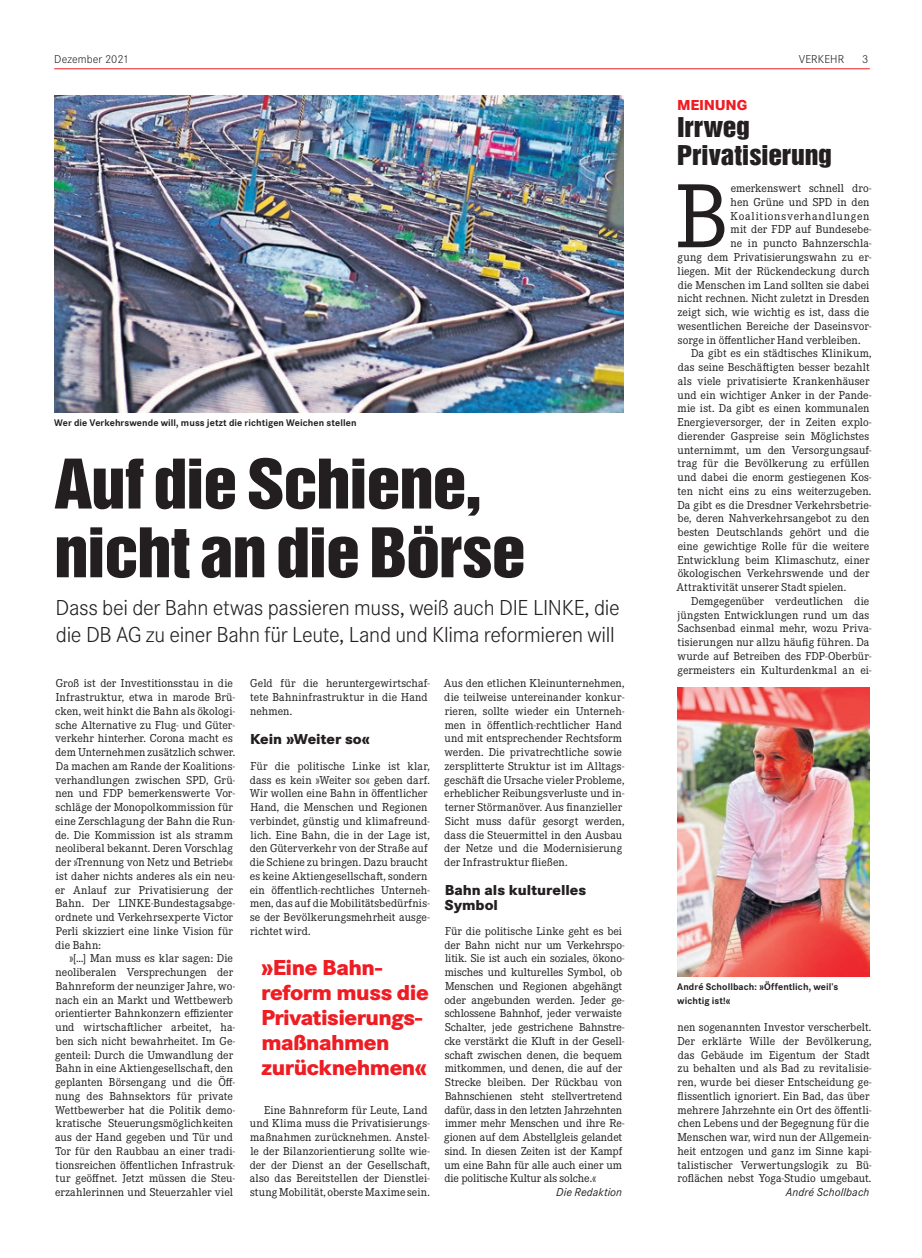
<style>
.page{position:relative;width:922px;height:1258px;background:#fff}
.page>*{position:absolute;margin:0;border:0;box-sizing:border-box;transform-origin:0 0}
.t1{font:94.38px "Corporate E Pro";color:#231f20}
.t2{font:62.5px/68.8px "Helvetica Inserat";letter-spacing:-.02em;color:#231f20;scale:1.1 1}
.t3{font:25px/27.5px "Helvetica Inserat";letter-spacing:-.01em;color:#231f20;scale:1.1 1}
.t4{font:300 22.5px/27.5px "Corporate S Pro";letter-spacing:-.015em;color:#231f20}
.t5{font:800 22.5px/25px "Corporate S Pro";letter-spacing:-.02em;color:#ee1d23}
.t6{font:800 15px/15px "Corporate S Pro";color:#231f20}
.t7{font:800 15px "Corporate S Pro";letter-spacing:-.02em;color:#ee1d23}
.t8{font:11.88px/13.8px "Corporate E Pro";color:#231f20}
.t9{font:11.88px/13.8px "Corporate E Pro";letter-spacing:.02em;color:#231f20}
.t10{font:italic 11.88px "Corporate S Pro";letter-spacing:.01em;color:#231f20}
.t11{font:11.88px "Corporate E Pro";letter-spacing:.065em;color:#231f20}
.t12{font:300 11.88px "Corporate S Pro";letter-spacing:.005em;color:#231f20}
.t13{font:700 10px/13.8px "Corporate S Pro";letter-spacing:.01em;color:#231f20}
</style>
<div class="page">
<hr style="left:54px;top:68px;width:815px;height:1px;background:#ee1d23">
<img style="left:677px;top:687px;width:192px;height:289px">
<img style="left:54px;top:95px;width:569px;height:317px">
<p class="t12" style="left:54px;top:51px;width:77px">Dezember 2021</p>
<p class="t12" style="left:798px;top:51px;width:47px">VERKEHR</p>
<p class="t12" style="left:862px;top:51px;width:8px">3</p>
<p class="t13" style="left:54px;top:415px;width:304px">Wer die Verkehrswende will, muss jetzt die richtigen Weichen stellen</p>
<h2 class="t2" style="left:54px;top:451px;width:430px">Auf die Schiene, nicht an die Börse</h2>
<h3 class="t4" style="left:55px;top:592px;width:566px">Dass bei der Bahn etwas passieren muss, weiß auch DIE LINKE, die die DB AG zu einer Bahn für Leute, Land und Klima reformieren will</h3>
<p class="t8" style="left:55px;top:676px;width:182px">Groß ist der Investitionsstau in die Infrastruktur, etwa in marode Brü&shy;cken, weit hinkt die Bahn als ökologi&shy;sche Alternative zu Flug- und Güter&shy;verkehr hinterher. Corona macht es dem Unternehmen zusätzlich schwer.<br>Da machen am Rande der Koalitions&shy;verhandlungen zwischen SPD, Grü&shy;nen und FDP bemerkenswerte Vor&shy;schläge der Monopolkommission für eine Zerschlagung der Bahn die Run&shy;de. Die Kommission ist als stramm neoliberal bekannt. Deren Vorschlag der »Trennung von Netz und Betrieb« ist daher nichts anderes als ein neu&shy;er Anlauf zur Privatisierung der Bahn. Der LINKE-Bundestagsabge&shy;ordnete und Verkehrsexperte Victor Perli skizziert eine linke Vision für die Bahn:</p>
<p class="t8" style="left:55px;top:951px;width:181px;text-indent:14px">»[…] Man muss es klar sagen: Die neoliberalen Versprechungen der Bahnreform der neunziger Jahre, wo&shy;nach ein an Markt und Wettbewerb orientierter Bahnkonzern effizienter und wirtschaftlicher arbeitet, ha&shy;ben sich nicht bewahrheitet. Im Ge&shy;genteil: Durch die Umwandlung der Bahn in eine Aktiengesellschaft, den geplanten Börsengang und die Öff&shy;nung des Bahnsektors für private Wettbewerber hat die Politik demo&shy;kratische Steuerungsmöglichkeiten aus der Hand gegeben und Tür und Tor für den Raubbau an einer tradi&shy;tionsreichen öffentlichen Infrastruk&shy;tur geöffnet. Jetzt müssen die Steu&shy;erzahlerinnen und Steuerzahler viel</p>
<p class="t9" style="left:250px;top:676px;width:181px">Geld für die heruntergewirtschaf&shy;tete Bahninfrastruktur in die Hand nehmen.</p>
<p class="t6" style="left:250px;top:730px;width:122px">Kein »Weiter so«</p>
<p class="t8" style="left:250px;top:758px;width:182px">Für die politische Linke ist klar, dass es kein »Weiter so« geben darf.<br>Wir wollen eine Bahn in öffentlicher Hand, die Menschen und Regionen verbindet, günstig und klimafreund&shy;lich. Eine Bahn, die in der Lage ist, den Güterverkehr von der Straße auf die Schiene zu bringen. Dazu braucht es keine Aktiengesellschaft, sondern ein öffentlich-rechtliches Unterneh&shy;men, das auf die Mobilitätsbedürfnis&shy;se der Bevölkerungsmehrheit ausge&shy;richtet wird.</p>
<h3 class="t5" style="left:260px;top:953px;width:170px">»Eine Bahn&shy;reform muss die<br>Privatisierungs&shy;maßnahmen zurücknehmen«</h3>
<p class="t8" style="left:250px;top:1102px;width:182px;text-indent:14px">Eine Bahnreform für Leute, Land und Klima muss die Privatisierungs&shy;maßnahmen zurücknehmen. Anstel&shy;le der Bilanzorientierung sollte wie&shy;der der Dienst an der Gesellschaft, also das Bereitstellen der Dienstlei&shy;stung Mobilität, oberste Maxime sein.</p>
<p class="t8" style="left:443px;top:676px;width:182px">Aus den etlichen Kleinunternehmen, die teilweise untereinander konkur&shy;rieren, sollte wieder ein Unterneh&shy;men in öffentlich-rechtlicher Hand und mit entsprechender Rechtsform werden. Die privatrechtliche sowie zersplitterte Struktur ist im Alltags&shy;geschäft die Ursache vieler Probleme, erheblicher Reibungsverluste und in&shy;terner Störmanöver. Aus finanzieller Sicht muss dafür gesorgt werden, dass die Steuermittel in den Ausbau der Netze und die Modernisierung der Infrastruktur fließen.</p>
<p class="t6" style="left:444px;top:881px;width:143px">Bahn als kulturelles<br>Symbol</p>
<p class="t8" style="left:444px;top:923px;width:181px">Für die politische Linke geht es bei der Bahn nicht nur um Verkehrspo&shy;litik. Sie ist auch ein soziales, ökono&shy;misches und kulturelles Symbol, ob Menschen und Regionen abgehängt oder angebunden werden. Jeder ge&shy;schlossene Bahnhof, jeder verwaiste Schalter, jede gestrichene Bahnstre&shy;cke verstärkt die Kluft in der Gesell&shy;schaft zwischen denen, die bequem mitkommen, und denen, die auf der Strecke bleiben. Der Rückbau von Bahnschienen steht stellvertretend dafür, dass in den letzten Jahrzehnten immer mehr Menschen und ihre Re&shy;gionen auf dem Abstellgleis gelandet sind. In diesen Zeiten ist der Kampf um eine Bahn für alle auch einer um die politische Kultur als solche.«</p>
<p class="t10" style="left:556px;top:1183px;width:67px">Die Redaktion</p>
<p class="t7" style="left:677px;top:93px;width:71px">MEINUNG</p>
<h3 class="t3" style="left:677px;top:114px;width:142px">Irrweg<br>Privatisierung</h3>
<h1 class="t1" style="left:675px;top:152px;width:54px">B</h1>
<p class="t8" style="left:730px;top:181px;width:142px">emerkenswert schnell dro-</p>
<p class="t8" style="left:730px;top:195px;width:140px">hen Grüne und SPD in den</p>
<p class="t11" style="left:730px;top:208px;width:140px">Koalitionsverhandlungen</p>
<p class="t8" style="left:730px;top:222px;width:142px">mit der FDP auf Bundesebe-</p>
<p class="t8" style="left:730px;top:236px;width:142px">ne in puncto Bahnzerschla-</p>
<p class="t8" style="left:677px;top:250px;width:195px">gung dem Privatisierungswahn zu er-</p>
<p class="t8" style="left:677px;top:263px;width:193px">liegen. Mit der Rückendeckung durch</p>
<p class="t8" style="left:677px;top:277px;width:193px">die Menschen im Land sollten sie dabei</p>
<p class="t8" style="left:677px;top:291px;width:193px">nicht rechnen. Nicht zuletzt in Dresden</p>
<p class="t8" style="left:677px;top:305px;width:193px">zeigt sich, wie wichtig es ist, dass die</p>
<p class="t8" style="left:677px;top:318px;width:196px">wesentlichen Bereiche der Daseinsvor-</p>
<p class="t8" style="left:677px;top:332px;width:184px">sorge in öffentlicher Hand verbleiben.</p>
<p class="t8" style="left:691px;top:346px;width:182px">Da gibt es ein städtisches Klinikum,</p>
<p class="t8" style="left:677px;top:360px;width:193px">das seine Beschäftigten besser bezahlt</p>
<p class="t8" style="left:677px;top:373px;width:193px">als viele privatisierte Krankenhäuser</p>
<p class="t8" style="left:677px;top:387px;width:195px">und ein wichtiger Anker in der Pande-</p>
<p class="t8" style="left:677px;top:401px;width:193px">mie ist. Da gibt es einen kommunalen</p>
<p class="t8" style="left:677px;top:415px;width:196px">Energieversorger, der in Zeiten explo-</p>
<p class="t8" style="left:677px;top:428px;width:193px">dierender Gaspreise sein Möglichstes</p>
<p class="t8" style="left:677px;top:442px;width:195px">unternimmt, um den Versorgungsauf-</p>
<p class="t9" style="left:677px;top:456px;width:193px">trag für die Bevölkerung zu erfüllen</p>
<p class="t8" style="left:677px;top:470px;width:195px">und dabei die enorm gestiegenen Kos-</p>
<p class="t8" style="left:677px;top:483px;width:195px">ten nicht eins zu eins weiterzugeben.</p>
<p class="t8" style="left:677px;top:497px;width:196px">Da gibt es die Dresdner Verkehrsbetrie-</p>
<p class="t8" style="left:677px;top:511px;width:193px">be, deren Nahverkehrsangebot zu den</p>
<p class="t8" style="left:677px;top:525px;width:193px">besten Deutschlands gehört und die</p>
<p class="t8" style="left:677px;top:538px;width:193px">eine gewichtige Rolle für die weitere</p>
<p class="t8" style="left:677px;top:552px;width:193px">Entwicklung beim Klimaschutz, einer</p>
<p class="t8" style="left:677px;top:566px;width:193px">ökologischen Verkehrswende und der</p>
<p class="t8" style="left:676px;top:580px;width:171px">Attraktivität unserer Stadt spielen.</p>
<p class="t8" style="left:691px;top:593px;width:180px">Demgegenüber verdeutlichen die</p>
<p class="t8" style="left:677px;top:607px;width:193px">jüngsten Entwicklungen rund um das</p>
<p class="t8" style="left:677px;top:621px;width:195px">Sachsenbad einmal mehr, wozu Priva-</p>
<p class="t9" style="left:677px;top:635px;width:193px">tisierungen nur allzu häufig führen. Da</p>
<p class="t8" style="left:677px;top:648px;width:196px">wurde auf Betreiben des FDP-Oberbür-</p>
<p class="t8" style="left:677px;top:662px;width:195px">germeisters ein Kulturdenkmal an ei-</p>
<p class="t13" style="left:677px;top:979px;width:162px">André Schollbach: »Öffentlich, weil’s wichtig ist!«</p>
<p class="t8" style="left:677px;top:1020px;width:196px">nen sogenannten Investor verscherbelt.<br>Der erklärte Wille der Bevölkerung, das Gebäude im Eigentum der Stadt zu behalten und als Bad zu revitalisie&shy;ren, wurde bei dieser Entscheidung ge&shy;flissentlich ignoriert. Ein Bad, das über mehrere Jahrzehnte ein Ort des öffentli&shy;chen Lebens und der Begegnung für die Menschen war, wird nun der Allgemein&shy;heit entzogen und ganz im Sinne kapi&shy;talistischer Verwertungslogik zu Bü&shy;roflächen nebst Yoga-Studio umgebaut.</p>
<p class="t10" style="left:785px;top:1183px;width:85px">André Schollbach</p>
</div>
